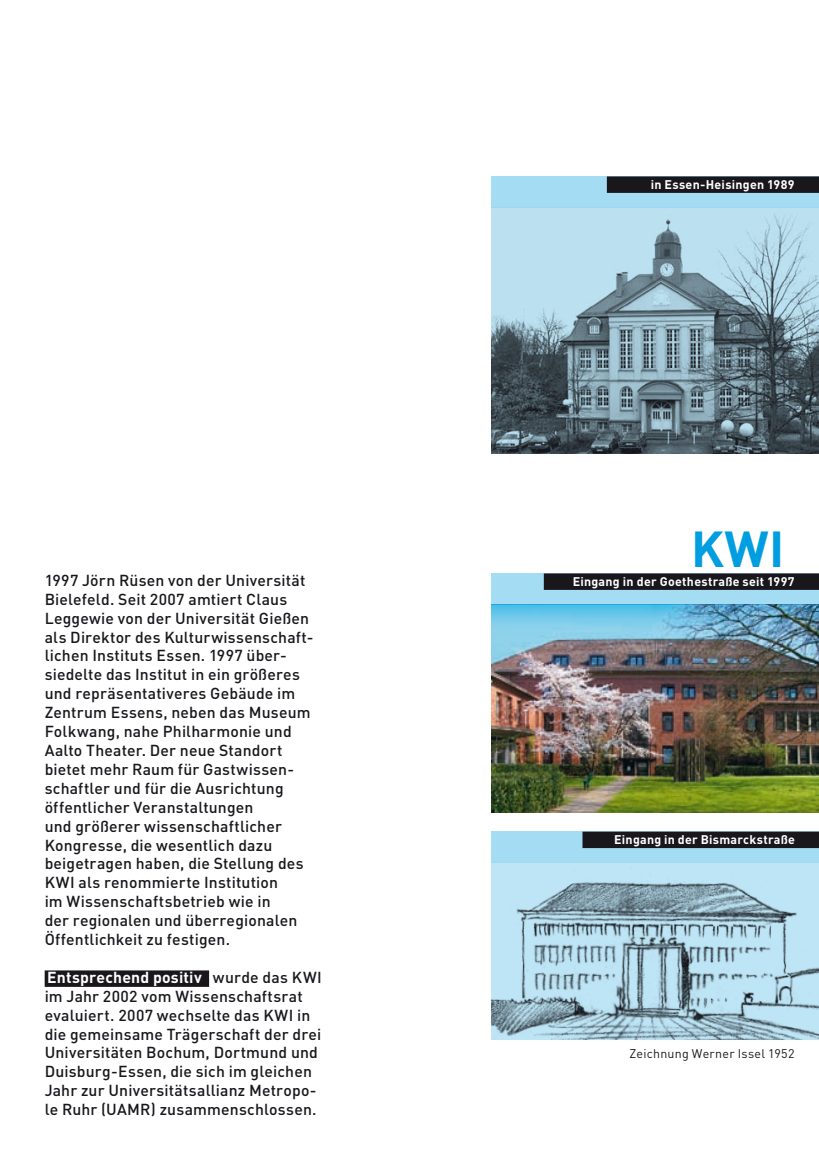
<style>
.page{position:relative;width:819px;height:1166px;background:#fff}
.page>*{position:absolute;margin:0;border:0;box-sizing:border-box;transform-origin:0 0}
.t1{font:700 49.88px "FFDIN";color:#009ee0}
.t2{font:500 15.75px/18.9px "FFDIN";letter-spacing:.01em;color:#1a171c}
.t3{font:700 12.42px "FFDIN";letter-spacing:.02em;color:#fff}
.t4{font:12.42px "FFDIN";letter-spacing:.02em;color:#1a171c}
.s1{font-weight:700;color:#fff}
</style>
<div class="page">
<svg style="left:491px;top:863px;width:328px;height:176px;background:#a2c3d2"></svg>
<img style="left:491px;top:605px;width:328px;height:208px">
<svg style="left:491px;top:208px;width:328px;height:245px;background:#7f9aa6"></svg>
<div style="left:491px;top:831px;width:328px;height:32px;background:#a4dcf3"></div>
<div style="left:491px;top:573px;width:328px;height:32px;background:#a4dcf3"></div>
<div style="left:491px;top:176px;width:328px;height:32px;background:#a4dcf3"></div>
<div style="left:45px;top:970px;width:164px;height:17px;background:#1a171c"></div>
<div style="left:543px;top:573px;width:276px;height:17px;background:#1a171c"></div>
<div style="left:582px;top:831px;width:237px;height:17px;background:#1a171c"></div>
<div style="left:607px;top:176px;width:212px;height:17px;background:#1a171c"></div>
<p class="t2" style="left:45px;top:570px;width:270px">1997 Jörn Rüsen von der Universität Bielefeld. Seit 2007 amtiert Claus Leggewie von der Universität Gießen als Direktor des Kulturwissenschaft&shy;lichen Instituts Essen. 1997 über&shy;siedelte das Institut in ein größeres und repräsentativeres Gebäude im Zentrum Essens, neben das Museum Folkwang, nahe Philharmonie und Aalto Theater. Der neue Standort bietet mehr Raum für Gastwissen&shy;schaftler und für die Ausrichtung öffentlicher Veranstaltungen<br>und größerer wissenschaftlicher Kongresse, die wesentlich dazu beigetragen haben, die Stellung des KWI als renommierte Institution<br>im Wissenschaftsbetrieb wie in<br>der regionalen und überregionalen Öffentlichkeit zu festigen.</p>
<p class="t2" style="left:45px;top:967px;width:278px"><span class="s1">Entsprechend positiv</span> wurde das KWI im Jahr 2002 vom Wissenschaftsrat evaluiert. 2007 wechselte das KWI in die gemeinsame Trägerschaft der drei Universitäten Bochum, Dortmund und Duisburg-Essen, die sich im gleichen Jahr zur Universitätsallianz Metropo&shy;le Ruhr (UAMR) zusammenschlossen.</p>
<p class="t3" style="left:650px;top:176px;width:145px">in Essen-Heisingen 1989</p>
<h1 class="t1" style="left:691px;top:516px;width:94px">KWI</h1>
<p class="t3" style="left:572px;top:573px;width:223px">Eingang in der Goethestraße seit 1997</p>
<p class="t3" style="left:614px;top:831px;width:182px">Eingang in der Bismarckstraße</p>
<p class="t4" style="left:629px;top:1046px;width:166px">Zeichnung Werner Issel 1952</p>
</div>
